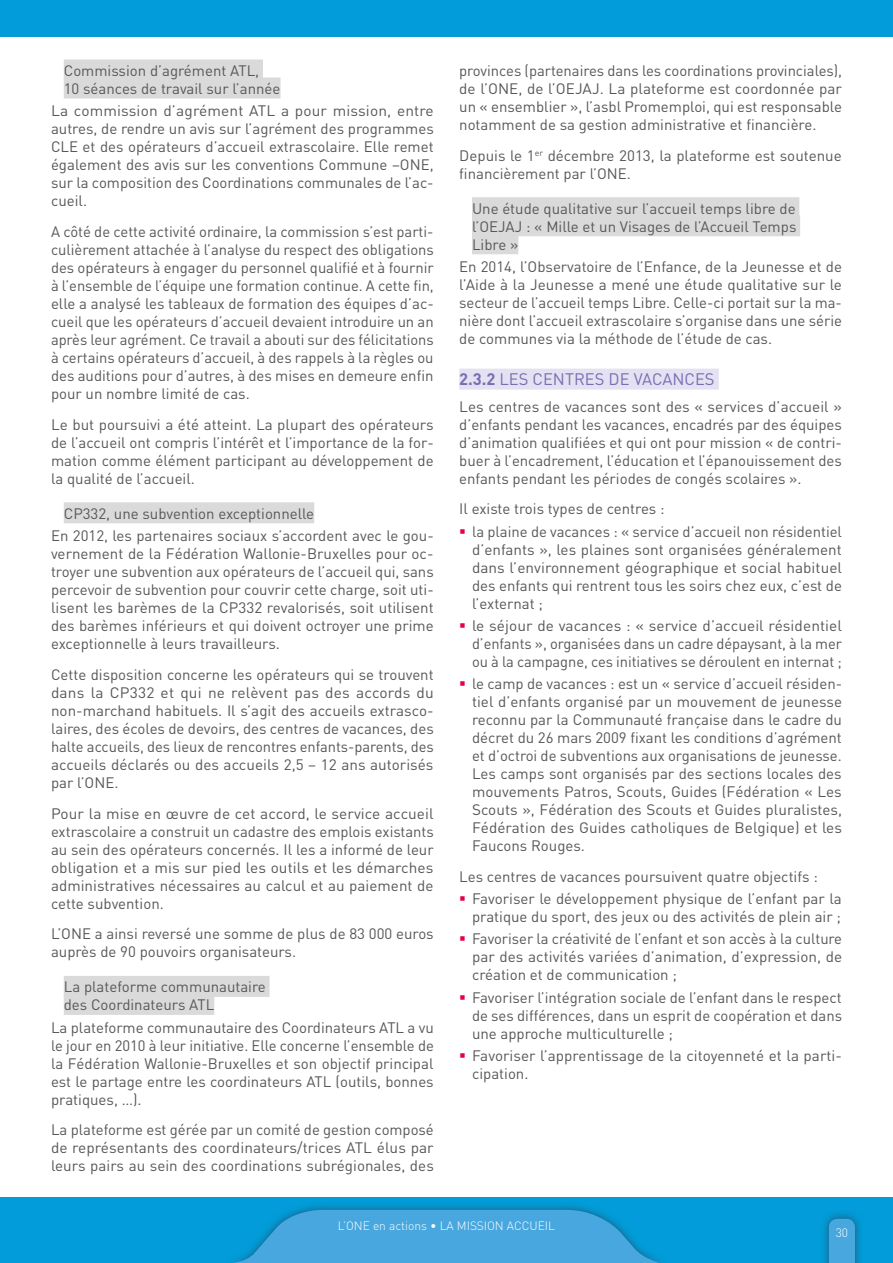
<style>
.page{position:relative;width:893px;height:1263px;background:#fff}
.page>*{position:absolute;margin:0;border:0;box-sizing:border-box;transform-origin:0 0}
.t1{font:16.5px "DIN";color:#776fb1}
.t2{font:15px/18px "DIN";color:#575756;text-align:justify}
.t3{font:300 12.15px "DIN";color:#fff}
.t4{font:300 12px "DIN";color:#fff}
.s1{font-weight:700}
.s2{color:#e50044}
</style>
<div class="page">
<div style="left:0;top:1197px;width:893px;height:66px;background:#019cd9"></div>
<div style="left:0;top:0;width:893px;height:36px;background:#019cd9"></div>
<img style="left:824px;top:1213px;width:36px;height:50px">
<svg style="left:829px;top:1219px;width:26px;height:44px"></svg>
<img style="left:296px;top:1205px;width:298px;height:5px">
<svg style="left:234px;top:1210px;width:425px;height:53px;background:#3ca4db"></svg>
<div style="left:64px;top:59px;width:199px;height:21px;background:#dadada"></div>
<div style="left:64px;top:77px;width:217px;height:21px;background:#dadada"></div>
<div style="left:64px;top:502px;width:250px;height:21px;background:#dadada"></div>
<div style="left:64px;top:976px;width:206px;height:21px;background:#dadada"></div>
<div style="left:64px;top:994px;width:150px;height:21px;background:#dadada"></div>
<div style="left:472px;top:197px;width:327px;height:21px;background:#dadada"></div>
<div style="left:472px;top:215px;width:328px;height:21px;background:#dadada"></div>
<div style="left:472px;top:233px;width:46px;height:21px;background:#dadada"></div>
<div style="left:459px;top:369px;width:260px;height:21px;background:#e4e1f2"></div>
<p class="t2" style="left:64px;top:61px;width:218px">Commission d’agrément ATL,<br>10 séances de travail sur l’année</p>
<p class="t2" style="left:51px;top:102px;width:384px">La commission d’agrément ATL a pour mission, entre autres, de rendre un avis sur l’agrément des programmes CLE et des opérateurs d’accueil extrascolaire. Elle remet également des avis sur les conventions Commune –ONE, sur la composition des Coordinations communales de l’ac&shy;cueil.</p>
<p class="t2" style="left:51px;top:222px;width:384px">A côté de cette activité ordinaire, la commission s’est parti&shy;culièrement attachée à l’analyse du respect des obligations des opérateurs à engager du personnel qualifié et à fournir à l’ensemble de l’équipe une formation continue. A cette fin, elle a analysé les tableaux de formation des équipes d’ac&shy;cueil que les opérateurs d’accueil devaient introduire un an après leur agrément. Ce travail a abouti sur des félicitations à certains opérateurs d’accueil, à des rappels à la règles ou des auditions pour d’autres, à des mises en demeure enfin pour un nombre limité de cas.</p>
<p class="t2" style="left:51px;top:415px;width:384px">Le but poursuivi a été atteint. La plupart des opérateurs de l’accueil ont compris l’intérêt et l’importance de la for&shy;mation comme élément participant au développement de la qualité de l’accueil.</p>
<p class="t2" style="left:51px;top:502px;width:384px;line-height:22.2px;text-indent:13px">CP332, une subvention exceptionnelle<br>En 2012, les partenaires sociaux s’accordent avec le gou-</p>
<p class="t2" style="left:51px;top:544px;width:384px">vernement de la Fédération Wallonie-Bruxelles pour oc&shy;troyer une subvention aux opérateurs de l’accueil qui, sans percevoir de subvention pour couvrir cette charge, soit uti&shy;lisent les barèmes de la CP332 revalorisés, soit utilisent des barèmes inférieurs et qui doivent octroyer une prime exceptionnelle à leurs travailleurs.</p>
<p class="t2" style="left:51px;top:665px;width:384px">Cette disposition concerne les opérateurs qui se trouvent dans la CP332 et qui ne relèvent pas des accords du non-marchand habituels. Il s’agit des accueils extrasco&shy;laires, des écoles de devoirs, des centres de vacances, des halte accueils, des lieux de rencontres enfants-parents, des accueils déclarés ou des accueils 2,5 – 12 ans autorisés par l’ONE.</p>
<p class="t2" style="left:51px;top:804px;width:384px">Pour la mise en œuvre de cet accord, le service accueil extrascolaire a construit un cadastre des emplois existants au sein des opérateurs concernés. Il les a informé de leur obligation et a mis sur pied les outils et les démarches administratives nécessaires au calcul et au paiement de cette subvention.</p>
<p class="t2" style="left:51px;top:925px;width:384px">L’ONE a ainsi reversé une somme de plus de 83 000 euros auprès de 90 pouvoirs organisateurs.</p>
<p class="t2" style="left:64px;top:978px;width:204px">La plateforme communautaire des Coordinateurs ATL</p>
<p class="t2" style="left:51px;top:1018px;width:384px">La plateforme communautaire des Coordinateurs ATL a vu le jour en 2010 à leur initiative. Elle concerne l’ensemble de la Fédération Wallonie-Bruxelles et son objectif principal est le partage entre les coordinateurs ATL (outils, bonnes pratiques, …).</p>
<p class="t2" style="left:51px;top:1121px;width:384px">La plateforme est gérée par un comité de gestion composé de représentants des coordinateurs/trices ATL élus par leurs pairs au sein des coordinations subrégionales, des</p>
<p class="t2" style="left:459px;top:61px;width:384px">provinces (partenaires dans les coordinations provinciales), de l’ONE, de l’OEJAJ. La plateforme est coordonnée par un « ensemblier », l’asbl Promemploi, qui est responsable notamment de sa gestion administrative et financière.</p>
<p class="t2" style="left:459px;top:146px;width:384px">Depuis le 1<sup>er</sup> décembre 2013, la plateforme est soutenue financièrement par l’ONE.</p>
<p class="t2" style="left:472px;top:199px;width:326px">Une étude qualitative sur l’accueil temps libre de l’OEJAJ : « Mille et un Visages de l’Accueil Temps Libre »</p>
<p class="t2" style="left:459px;top:257px;width:384px">En 2014, l’Observatoire de l’Enfance, de la Jeunesse et de l’Aide à la Jeunesse a mené une étude qualitative sur le secteur de l’accueil temps Libre. Celle-ci portait sur la ma&shy;nière dont l’accueil extrascolaire s’organise dans une série de communes via la méthode de l’étude de cas.</p>
<p class="t1" style="left:459px;top:369px;width:257px"><span class="s1">2.3.2</span> LES CENTRES DE VACANCES</p>
<p class="t2" style="left:459px;top:397px;width:384px">Les centres de vacances sont des « services d’accueil » d’enfants pendant les vacances, encadrés par des équipes d’animation qualifiées et qui ont pour mission « de contri&shy;buer à l’encadrement, l’éducation et l’épanouissement des enfants pendant les périodes de congés scolaires ».</p>
<p class="t2" style="left:459px;top:500px;width:207px">Il existe trois types de centres :</p>
<p class="t2" style="left:472px;top:522px;width:372px;text-indent:-13px"><span class="s2">▪</span> la plaine de vacances : « service d’accueil non résidentiel d’enfants », les plaines sont organisées généralement dans l’environnement géographique et social habituel des enfants qui rentrent tous les soirs chez eux, c’est de l’externat ;</p>
<p class="t2" style="left:472px;top:616px;width:372px;text-indent:-13px"><span class="s2">▪</span> le séjour de vacances : « service d’accueil résidentiel d’enfants », organisées dans un cadre dépaysant, à la mer ou à la campagne, ces initiatives se déroulent en internat ;</p>
<p class="t2" style="left:472px;top:674px;width:372px;text-indent:-13px"><span class="s2">▪</span> le camp de vacances : est un « service d’accueil résiden&shy;tiel d’enfants organisé par un mouvement de jeunesse reconnu par la Communauté française dans le cadre du décret du 26 mars 2009 fixant les conditions d’agrément et d’octroi de subventions aux organisations de jeunesse.<br>Les camps sont organisés par des sections locales des mouvements Patros, Scouts, Guides (Fédération « Les Scouts », Fédération des Scouts et Guides pluralistes, Fédération des Guides catholiques de Belgique) et les Faucons Rouges.</p>
<p class="t2" style="left:459px;top:867px;width:360px">Les centres de vacances poursuivent quatre objectifs :</p>
<p class="t2" style="left:459px;top:889px;width:384px;text-align:right"><span class="s2">▪</span> Favoriser le développement physique de l’enfant par la pratique du sport, des jeux ou des activités de plein air ;</p>
<p class="t2" style="left:472px;top:930px;width:372px;text-indent:-13px"><span class="s2">▪</span> Favoriser la créativité de l’enfant et son accès à la culture par des activités variées d’animation, d’expression, de création et de communication ;</p>
<p class="t2" style="left:472px;top:988px;width:372px;text-indent:-13px"><span class="s2">▪</span> Favoriser l’intégration sociale de l’enfant dans le respect de ses différences, dans un esprit de coopération et dans une approche multiculturelle ;</p>
<p class="t2" style="left:472px;top:1046px;width:371px;text-indent:-13px"><span class="s2">▪</span> Favoriser l’apprentissage de la citoyenneté et la parti&shy;cipation.</p>
<p class="t4" style="left:338px;top:1218px;width:219px">L’ONE en actions • LA MISSION ACCUEIL</p>
<p class="t3" style="left:836px;top:1225px;width:14px">30</p>
</div>
